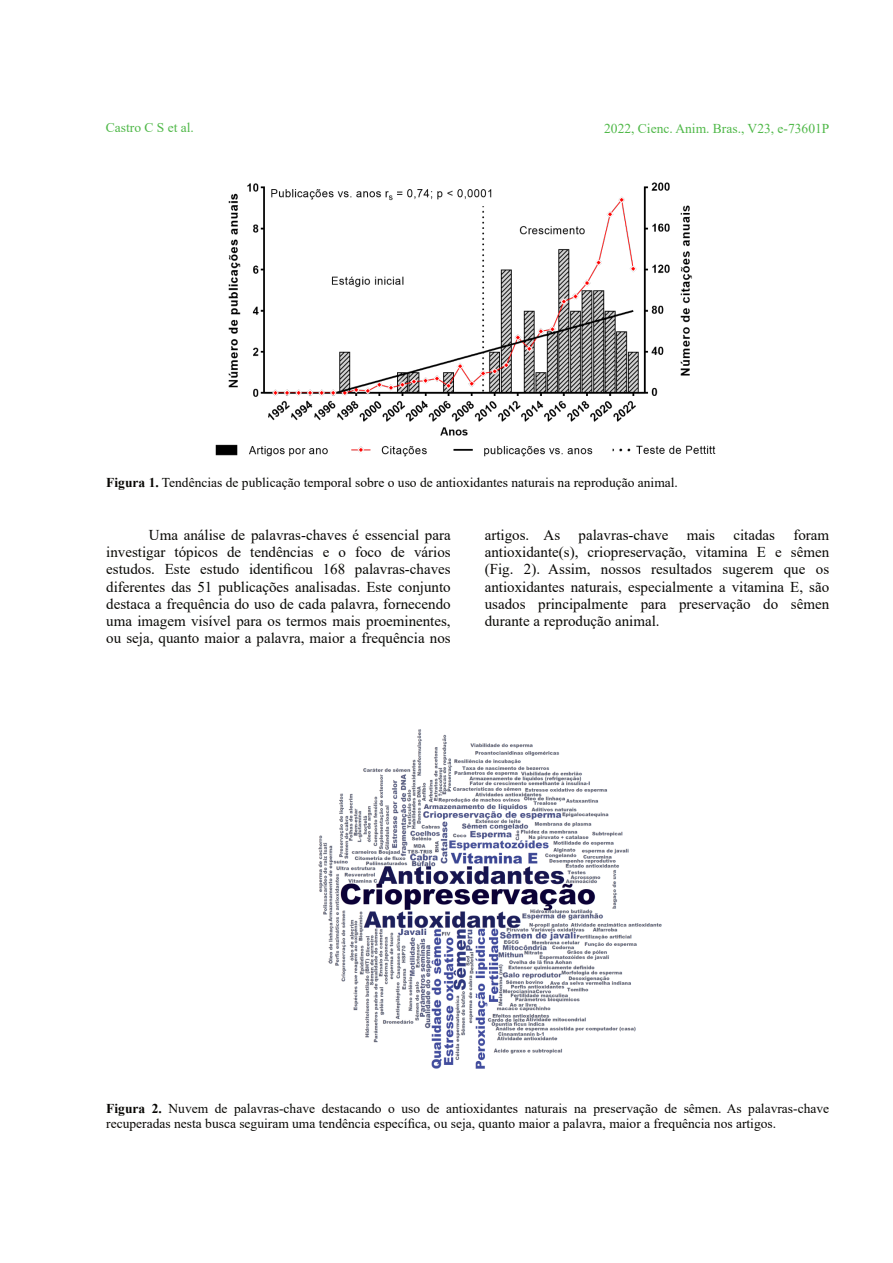
<style>
.page{position:relative;width:893px;height:1263px;background:#fff}
.page>*{position:absolute;margin:0;border:0;box-sizing:border-box;transform-origin:0 0}
.t1{font:15px/17.2px "Times New Roman";color:#080704;text-align:justify}
.t2{font:13.5px/14.9px "Times New Roman";color:#080704}
.t3{font:13.5px "Times New Roman";color:#4fb848}
.s1{font-weight:700}
</style>
<div class="page">
<img style="left:216px;top:182px;width:499px;height:274px">
<img style="left:318px;top:729px;width:344px;height:340px">
<p class="t3" style="left:106px;top:122px;width:90px">Castro C S et al.</p>
<p class="t3" style="left:604px;top:124px;width:227px">2022, Cienc. Anim. Bras., V23, e-73601P</p>
<p class="t2" style="left:106px;top:476px;width:573px"><span class="s1">Figura 1.</span> Tendências de publicação temporal sobre o uso de antioxidantes naturais na reprodução animal.</p>
<p class="t1" style="left:106px;top:528px;width:346px;text-indent:43px">Uma análise de palavras-chaves é essencial para investigar tópicos de tendências e o foco de vários estudos. Este estudo identificou 168 palavras-chaves diferentes das 51 publicações analisadas. Este conjunto destaca a frequência do uso de cada palavra, fornecendo uma imagem visível para os termos mais proeminentes, ou seja, quanto maior a palavra, maior a frequência nos</p>
<p class="t1" style="left:485px;top:528px;width:346px">artigos. As palavras-chave mais citadas foram antioxidante(s), criopreservação, vitamina E e sêmen (Fig. 2). Assim, nossos resultados sugerem que os antioxidantes naturais, especialmente a vitamina E, são usados principalmente para preservação do sêmen durante a reprodução animal.</p>
<p class="t2" style="left:106px;top:1102px;width:724px"><span class="s1">Figura 2.</span> Nuvem de palavras-chave destacando o uso de antioxidantes naturais na preservação de sêmen. As palavras-chave recuperadas nesta busca seguiram uma tendência específica, ou seja, quanto maior a palavra, maior a frequência nos artigos.</p>
</div>
